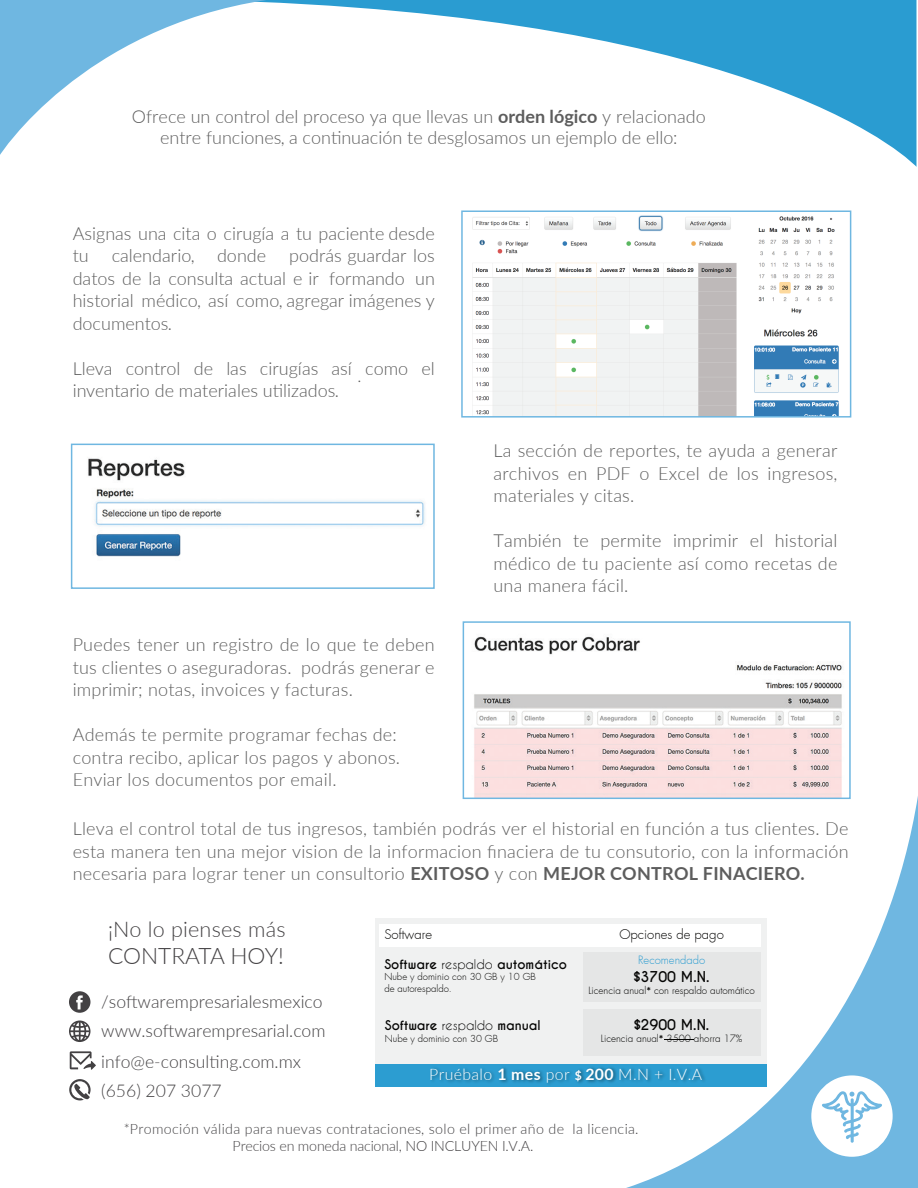
<style>
.page{position:relative;width:918px;height:1188px;background:#fff}
.page>*{position:absolute;margin:0;border:0;box-sizing:border-box;transform-origin:0 0}
.t1{font:300 22.65px "Lato";color:#444244}
.t2{font:300 21.6px "Lato";letter-spacing:.01em;color:#444244}
.t3{font:300 18px/22.5px "Lato";letter-spacing:.015em;color:#5d5d5d;text-align:justify}
.t4{font:18px "Caviar Dreams";color:#5d5d5d}
.t5{font:300 17.55px/30px "Lato";color:#434143}
.t6{font:300 15.75px "Lato";letter-spacing:.025em;color:#fff}
.t7{font:300 14.25px/17.1px "Lato";letter-spacing:.025em;color:#434244;text-align:center}
.t8{font:700 14.1px "Caviar Dreams";color:#050504}
.t9{font:300 13.05px "Futura";color:#050504}
.t10{font:700 12.6px "Caviar Dreams";color:#050504}
.t11{font:300 11.25px "Futura";color:#2c9dd1}
.t12{font:300 9.75px "Futura";color:#050504}
.t13{font:300 9.6px/11.4px "Futura";color:#050504}
.s1{font-weight:700}
.s2{font-weight:400}
.s3{font-family:"Futura BT";font-weight:800}
.s4{font-weight:700;font-size:12.15px}
.s5{color:#434143}
</style>
<div class="page">
<svg style="left:626px;top:796px;width:292px;height:392px"></svg>
<img style="left:474px;top:636px;width:368px;height:160px">
<div style="left:463px;top:621px;width:388px;height:178px;border:2px solid #6fb7e1"></div>
<img style="left:472px;top:215px;width:367px;height:200px">
<div style="left:461px;top:210px;width:390px;height:208px;border:2px solid #6fb7e1"></div>
<img style="left:88px;top:458px;width:337px;height:99px">
<div style="left:71px;top:444px;width:364px;height:145px;border:2px solid #6fb7e1"></div>
<svg style="left:267px;top:0;width:649px;height:167px"></svg>
<svg style="left:0;top:0;width:267px;height:155px"></svg>
<svg style="left:809px;top:1073px;width:86px;height:86px"></svg>
<svg style="left:69px;top:1079px;width:22px;height:21px"></svg>
<svg style="left:70px;top:1051px;width:26px;height:19px"></svg>
<svg style="left:69px;top:991px;width:21px;height:22px"></svg>
<svg style="left:69px;top:1021px;width:21px;height:21px"></svg>
<div style="left:375px;top:919px;width:391px;height:145px;background:#f0f1f1"></div>
<div style="left:583px;top:1009px;width:177px;height:47px;background:#e5e6e6"></div>
<div style="left:379px;top:924px;width:382px;height:22px;background:#fff"></div>
<div style="left:583px;top:952px;width:178px;height:50px;background:#e5e6e6"></div>
<svg style="left:664px;top:1039px;width:29px;height:1px"></svg>
<div style="left:375px;top:1064px;width:391px;height:22px;background:#2c9dd1"></div>
<img style="left:426px;top:1067px;width:292px;height:23px">
<p class="t3" style="left:132px;top:105px;width:575px;line-height:21.6px;text-align:center">Ofrece un control del proceso ya que llevas un <span class="s1">orden lógico</span> y relacionado entre funciones, a continuación te desglosamos un ejemplo de ello:</p>
<p class="t3" style="left:73px;top:221px;width:364px">Asignas una cita o cirugía a tu paciente desde tu</p>
<p class="t3" style="left:73px;top:244px;width:364px;text-indent:217px">podrás guardar los datos de la consulta actual e ir formando un historial médico, así como, agregar imágenes y documentos.</p>
<p class="t3" style="left:73px;top:356px;width:364px">Lleva control de las cirugías así como el inventario de materiales utilizados.</p>
<p class="t3" style="left:112px;top:244px;width:156px">calendario, donde</p>
<p class="t4" style="left:358px;top:364px;width:5px">.</p>
<p class="t3" style="left:493px;top:439px;width:346px">La sección de reportes, te ayuda a generar archivos en PDF o Excel de los ingresos, materiales y citas.</p>
<p class="t3" style="left:493px;top:529px;width:346px">También te permite imprimir el historial médico de tu paciente así como recetas de una manera fácil.</p>
<p class="t3" style="left:73px;top:633px;width:364px">Puedes tener un registro de lo que te deben tus clientes o aseguradoras. podrás generar e imprimir; notas, invoices y facturas.</p>
<p class="t3" style="left:73px;top:723px;width:329px;text-align:left">Además te permite programar fechas de: contra recibo, aplicar los pagos y abonos.<br>Enviar los documentos por email.</p>
<p class="t3" style="left:73px;top:817px;width:777px">Lleva el control total de tus ingresos, también podrás ver el historial en función a tus clientes. De esta manera ten una mejor vision de la informacion finaciera de tu consutorio, con la información necesaria para lograr tener un consultorio <span class="s1">EXITOSO</span> y con <span class="s1">MEJOR CONTROL FINACIERO.</span></p>
<p class="t2" style="left:108px;top:914px;width:179px">¡No lo pienses más</p>
<p class="t1" style="left:108px;top:940px;width:177px">CONTRATA HOY!</p>
<p class="t5" style="left:101px;top:986px;width:226px">/softwarempresarialesmexico www.softwarempresarial.com info@e-consulting.com.mx</p>
<p class="t5" style="left:101px;top:1075px;width:122px">(656) 207 3077</p>
<p class="t9" style="left:384px;top:926px;width:49px">Software</p>
<p class="t9" style="left:619px;top:926px;width:106px">Opciones de pago</p>
<p class="t10" style="left:384px;top:956px;width:184px">Software <span class="s2">respaldo</span> automático</p>
<p class="t13" style="left:384px;top:971px;width:153px">Nube y dominio con 30 GB y 10 GB de autorespaldo.</p>
<p class="t10" style="left:385px;top:1018px;width:157px">Software <span class="s2">respaldo</span> manual</p>
<p class="t13" style="left:385px;top:1033px;width:115px">Nube y dominio con 30 GB</p>
<p class="t11" style="left:638px;top:953px;width:69px">Recomendado</p>
<p class="t8" style="left:634px;top:968px;width:77px">$3700 M.N.</p>
<p class="t12" style="left:588px;top:984px;width:168px">Licencia anual<span class="s3">*</span> con respaldo automático</p>
<p class="t8" style="left:634px;top:1017px;width:77px">$2900 M.N.</p>
<p class="t12" style="left:601px;top:1032px;width:143px">Licencia anual<span class="s3">*</span> 3500 ahorra 17%</p>
<p class="t6" style="left:429px;top:1063px;width:274px">Pruébalo <span class="s1">1 mes</span> por <span class="s4">$</span> <span class="s1">200</span> M.N + I.V.A</p>
<p class="t7" style="left:124px;top:1120px;width:516px"><span class="s5">*</span>Promoción válida para nuevas contrataciones, solo el primer año de la licencia.<br><span class="s5">Precios en moneda nacional, NO INCLUYEN I.V.A.</span></p>
</div>
